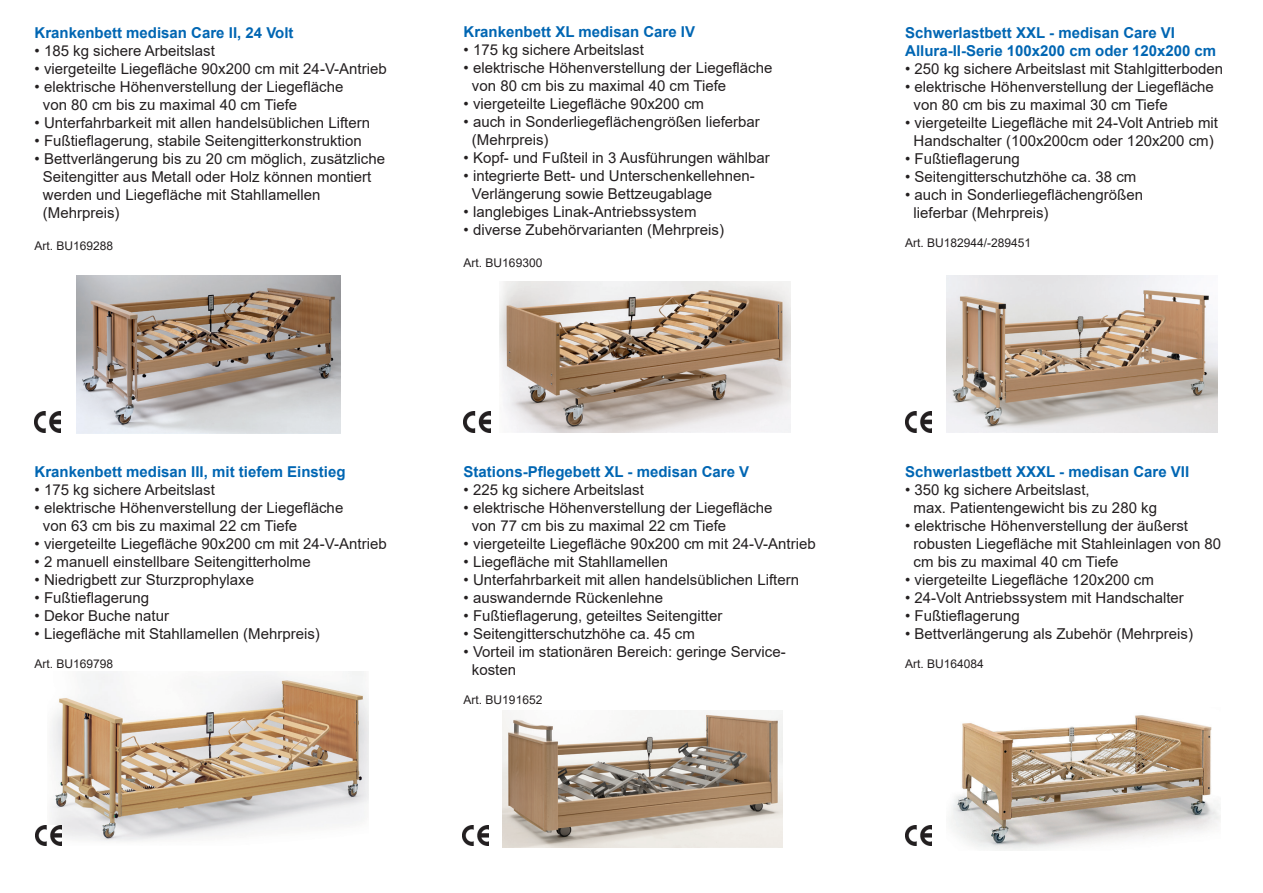
<style>
.page{position:relative;width:1263px;height:893px;background:#fff}
.page>*{position:absolute;margin:0;border:0;box-sizing:border-box;transform-origin:0 0}
.t1{font:15px/18px "Arial";color:#231f20}
.t2{font:700 15px/18px "Arial";color:#0166b3}
.t3{font:12px "Arial";color:#231f20}
</style>
<div class="page">
<img style="left:503px;top:711px;width:280px;height:136px">
<img style="left:76px;top:276px;width:264px;height:157px">
<img style="left:52px;top:671px;width:317px;height:170px">
<img style="left:947px;top:276px;width:270px;height:156px">
<img style="left:35px;top:412px;width:26px;height:20px">
<img style="left:35px;top:825px;width:27px;height:21px">
<img style="left:464px;top:412px;width:26px;height:20px">
<img style="left:462px;top:825px;width:27px;height:21px">
<img style="left:905px;top:412px;width:27px;height:20px">
<img style="left:905px;top:825px;width:27px;height:21px">
<img style="left:951px;top:715px;width:269px;height:135px">
<img style="left:499px;top:281px;width:291px;height:151px">
<p class="t2" style="left:35px;top:24px;width:260px">Krankenbett medisan Care II, 24 Volt</p>
<p class="t1" style="left:35px;top:42px;width:182px">• 185 kg sichere Arbeitslast</p>
<p class="t1" style="left:35px;top:60px;width:354px">• viergeteilte Liegefläche 90x200 cm mit 24-V-Antrieb</p>
<p class="t1" style="left:43px;top:78px;width:302px;text-indent:-8px">• elektrische Höhenverstellung der Liegefläche von 80 cm bis zu maximal 40 cm Tiefe</p>
<p class="t1" style="left:35px;top:114px;width:337px">• Unterfahrbarkeit mit allen handelsüblichen Liftern</p>
<p class="t1" style="left:35px;top:132px;width:329px">• Fußtieflagerung, stabile Seitengitterkonstruktion</p>
<p class="t1" style="left:43px;top:150px;width:344px;text-indent:-8px">• Bettverlängerung bis zu 20 cm möglich, zusätzliche Seitengitter aus Metall oder Holz können montiert werden und Liegefläche mit Stahllamellen (Mehrpreis)</p>
<p class="t3" style="left:35px;top:238px;width:80px">Art. BU169288</p>
<p class="t2" style="left:464px;top:23px;width:233px">Krankenbett XL medisan Care IV</p>
<p class="t1" style="left:464px;top:41px;width:182px">• 175 kg sichere Arbeitslast</p>
<p class="t1" style="left:472px;top:59px;width:302px;text-indent:-8px">• elektrische Höhenverstellung der Liegefläche von 80 cm bis zu maximal 40 cm Tiefe</p>
<p class="t1" style="left:464px;top:95px;width:242px">• viergeteilte Liegefläche 90x200 cm</p>
<p class="t1" style="left:472px;top:113px;width:289px;text-indent:-8px">• auch in Sonderliegeflächengrößen lieferbar (Mehrpreis)</p>
<p class="t1" style="left:464px;top:149px;width:308px">• Kopf- und Fußteil in 3 Ausführungen wählbar</p>
<p class="t1" style="left:472px;top:167px;width:284px;text-indent:-8px">• integrierte Bett- und Unterschenkellehnen-<br>Verlängerung sowie Bettzeugablage</p>
<p class="t1" style="left:464px;top:203px;width:234px">• langlebiges Linak-Antriebssystem</p>
<p class="t1" style="left:464px;top:221px;width:262px">• diverse Zubehörvarianten (Mehrpreis)</p>
<p class="t3" style="left:464px;top:255px;width:80px">Art. BU169300</p>
<p class="t2" style="left:35px;top:463px;width:312px">Krankenbett medisan III, mit tiefem Einstieg</p>
<p class="t1" style="left:35px;top:481px;width:182px">• 175 kg sichere Arbeitslast</p>
<p class="t1" style="left:43px;top:499px;width:302px;text-indent:-8px">• elektrische Höhenverstellung der Liegefläche von 63 cm bis zu maximal 22 cm Tiefe</p>
<p class="t1" style="left:35px;top:535px;width:354px">• viergeteilte Liegefläche 90x200 cm mit 24-V-Antrieb</p>
<p class="t1" style="left:35px;top:553px;width:278px">• 2 manuell einstellbare Seitengitterholme</p>
<p class="t1" style="left:35px;top:571px;width:221px">• Niedrigbett zur Sturzprophylaxe</p>
<p class="t1" style="left:35px;top:589px;width:116px">• Fußtieflagerung</p>
<p class="t1" style="left:35px;top:607px;width:136px">• Dekor Buche natur</p>
<p class="t1" style="left:35px;top:625px;width:287px">• Liegefläche mit Stahllamellen (Mehrpreis)</p>
<p class="t3" style="left:35px;top:655px;width:80px">Art. BU169798</p>
<p class="t2" style="left:464px;top:463px;width:287px">Stations-Pflegebett XL - medisan Care V</p>
<p class="t1" style="left:464px;top:481px;width:182px">• 225 kg sichere Arbeitslast</p>
<p class="t1" style="left:472px;top:499px;width:302px;text-indent:-8px">• elektrische Höhenverstellung der Liegefläche von 77 cm bis zu maximal 22 cm Tiefe</p>
<p class="t1" style="left:464px;top:535px;width:354px">• viergeteilte Liegefläche 90x200 cm mit 24-V-Antrieb</p>
<p class="t1" style="left:464px;top:553px;width:206px">• Liegefläche mit Stahllamellen</p>
<p class="t1" style="left:464px;top:571px;width:337px">• Unterfahrbarkeit mit allen handelsüblichen Liftern</p>
<p class="t1" style="left:464px;top:589px;width:201px">• auswandernde Rückenlehne</p>
<p class="t1" style="left:464px;top:607px;width:260px">• Fußtieflagerung, geteiltes Seitengitter</p>
<p class="t1" style="left:464px;top:625px;width:233px">• Seitengitterschutzhöhe ca. 45 cm</p>
<p class="t1" style="left:472px;top:643px;width:315px;text-indent:-8px">• Vorteil im stationären Bereich: geringe Service&shy;kosten</p>
<p class="t3" style="left:464px;top:691px;width:80px">Art. BU191652</p>
<p class="t2" style="left:905px;top:24px;width:312px">Schwerlastbett XXL - medisan Care VI<br>Allura-II-Serie 100x200 cm oder 120x200 cm</p>
<p class="t1" style="left:905px;top:60px;width:319px">• 250 kg sichere Arbeitslast mit Stahlgitterboden</p>
<p class="t1" style="left:913px;top:78px;width:302px;text-indent:-8px">• elektrische Höhenverstellung der Liegefläche von 80 cm bis zu maximal 30 cm Tiefe</p>
<p class="t1" style="left:905px;top:114px;width:314px;text-align:center">• viergeteilte Liegefläche mit 24-Volt Antrieb mit<br>Handschalter (100x200cm oder 120x200 cm)</p>
<p class="t1" style="left:905px;top:150px;width:116px">• Fußtieflagerung</p>
<p class="t1" style="left:905px;top:168px;width:233px">• Seitengitterschutzhöhe ca. 38 cm</p>
<p class="t1" style="left:913px;top:186px;width:231px;text-indent:-8px">• auch in Sonderliegeflächengrößen lieferbar (Mehrpreis)</p>
<p class="t3" style="left:905px;top:234px;width:128px">Art. BU182944/-289451</p>
<p class="t2" style="left:905px;top:463px;width:285px">Schwerlastbett XXXL - medisan Care VII</p>
<p class="t1" style="left:913px;top:481px;width:245px;text-indent:-8px">• 350 kg sichere Arbeitslast,<br>max. Patientengewicht bis zu 280 kg</p>
<p class="t1" style="left:913px;top:517px;width:309px;text-indent:-8px">• elektrische Höhenverstellung der äußerst robusten Liegefläche mit Stahleinlagen von 80 cm bis zu maximal 40 cm Tiefe</p>
<p class="t1" style="left:905px;top:571px;width:250px">• viergeteilte Liegefläche 120x200 cm</p>
<p class="t1" style="left:905px;top:589px;width:280px">• 24-Volt Antriebssystem mit Handschalter</p>
<p class="t1" style="left:905px;top:607px;width:116px">• Fußtieflagerung</p>
<p class="t1" style="left:905px;top:625px;width:289px">• Bettverlängerung als Zubehör (Mehrpreis)</p>
<p class="t3" style="left:905px;top:655px;width:80px">Art. BU164084</p>
</div>
